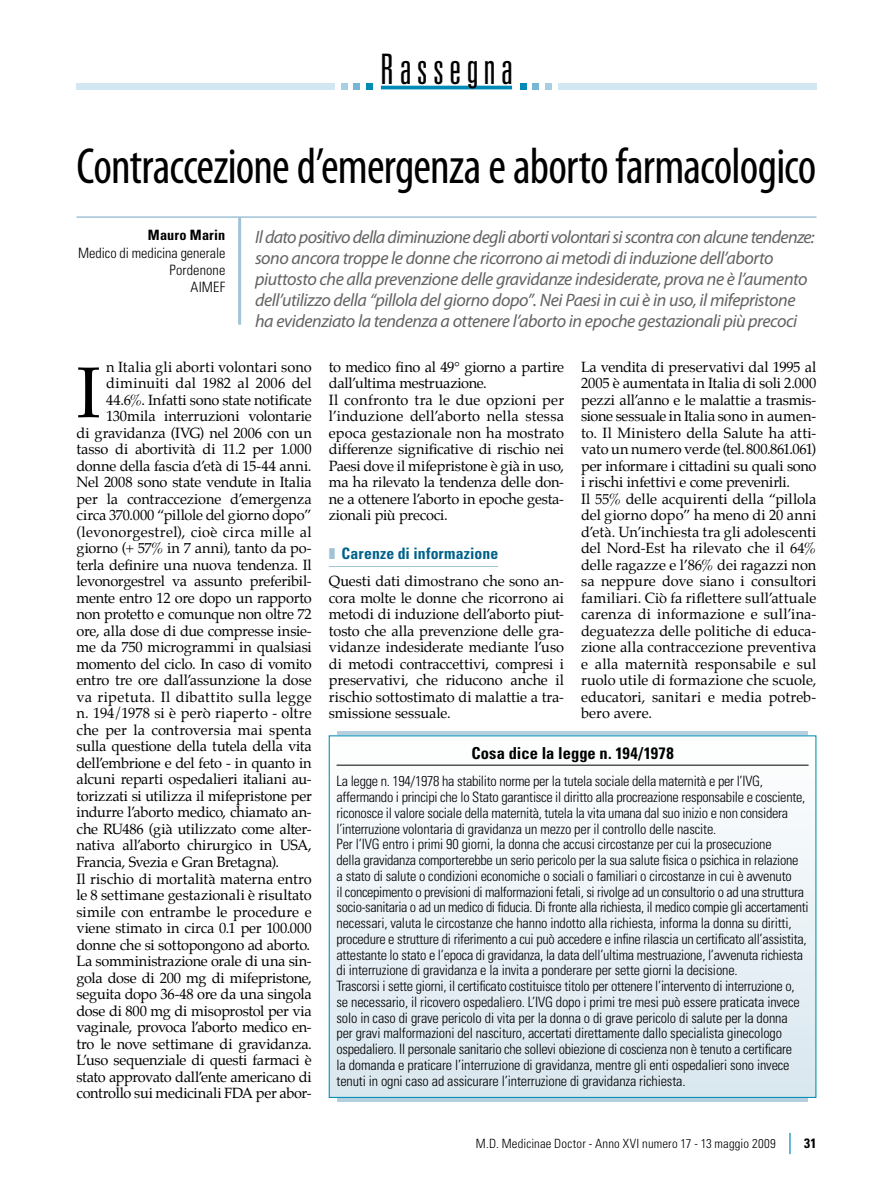
<style>
.page{position:relative;width:893px;height:1191px;background:#fff}
.page>*{position:absolute;margin:0;border:0;box-sizing:border-box;transform-origin:0 0}
.t1{font:72px "Palatino";color:#000}
.t2{font:condensed 51px "Myriad Pro";letter-spacing:-.02em;color:#000;scale:.95 1}
.t3{font:300 ultra-condensed 42px "Univers";letter-spacing:.13em;color:#000}
.t4{font:italic 18px/21px "Myriad Pro";letter-spacing:-.025em;color:#636362}
.t5{font:700 condensed 16.5px "Univers";letter-spacing:.005em;color:#000}
.t6{font:700 condensed 15.75px "Univers";letter-spacing:.01em;color:#00618a}
.t7{font:14.55px/16.5px "Palatino";letter-spacing:-.01em;color:#000}
.t8{font:14.55px "Palatino";letter-spacing:.01em;color:#000}
.t9{font:14.55px "Palatino";letter-spacing:.02em;color:#000}
.t10{font:14.55px "Palatino";letter-spacing:.025em;color:#000}
.t11{font:300 condensed 14.25px/15.8px "Univers";letter-spacing:-.02em;color:#000}
.t12{font:300 condensed 14.25px/17.2px "Univers";letter-spacing:.005em;color:#000;text-align:right}
.t13{font:700 condensed 14.25px "Univers";letter-spacing:.015em;color:#000}
.t14{font:700 condensed 13.5px "Univers";color:#000}
.t15{font:300 condensed 12.75px "Univers";letter-spacing:.015em;color:#000}
.s1{color:#a1c3d5}
</style>
<div class="page">
<hr style="left:381px;top:86px;width:131px;height:3px;background:#008ab5">
<svg style="left:367px;top:83px;width:6px;height:6px"></svg>
<svg style="left:354px;top:83px;width:6px;height:6px"></svg>
<svg style="left:341px;top:83px;width:6px;height:6px"></svg>
<div style="left:77px;top:83px;width:258px;height:6px;background:#d3e7f2"></div>
<div style="left:545px;top:83px;width:7px;height:6px;background:#a7cee3"></div>
<svg style="left:533px;top:83px;width:6px;height:6px"></svg>
<svg style="left:520px;top:83px;width:6px;height:6px"></svg>
<div style="left:558px;top:83px;width:258px;height:6px;background:#d3e7f2"></div>
<hr style="left:789px;top:1132px;width:2px;height:22px;background:#008ab5">
<hr style="left:77px;top:216px;width:739px;height:2px;background:#a1c3d5">
<hr style="left:238px;top:217px;width:3px;height:108px;background:#a1c3d5">
<hr style="left:329px;top:566px;width:169px;height:1px;background:#a1c3d5">
<div style="left:329px;top:736px;width:487px;height:361px;background:linear-gradient(to bottom,#fdfdfd,#d9e7f0)"></div>
<hr style="left:337px;top:765px;width:472px;height:1px;background:#000">
<h3 class="t3" style="left:380px;top:47px;width:134px">Rassegna</h3>
<h2 class="t2" style="left:77px;top:135px;width:780px">Contraccezione d’emergenza e aborto farmacologico</h2>
<p class="t13" style="left:148px;top:227px;width:79px">Mauro Marin</p>
<p class="t12" style="left:78px;top:244px;width:149px">Medico di medicina generale<br>Pordenone<br>AIMEF</p>
<p class="t4" style="left:255px;top:226px;width:561px">Il dato positivo della diminuzione degli aborti volontari si scontra con alcune tendenze: sono ancora troppe le donne che ricorrono ai metodi di induzione dell’aborto piuttosto che alla prevenzione delle gravidanze indesiderate, prova ne è l’aumento dell’utilizzo della “pillola del giorno dopo”. Nei Paesi in cui è in uso, il mifepristone ha evidenziato la tendenza a ottenere l’aborto in epoche gestazionali più precoci</p>
<p class="t8" style="left:106px;top:355px;width:207px">n Italia gli aborti volontari sono</p>
<p class="t8" style="left:106px;top:371px;width:207px">diminuiti dal 1982 al 2006 del</p>
<p class="t7" style="left:106px;top:391px;width:207px">44.6%. Infatti sono state notificate</p>
<p class="t7" style="left:106px;top:408px;width:207px">130mila interruzioni volontarie</p>
<p class="t7" style="left:77px;top:424px;width:237px">di gravidanza (IVG) nel 2006 con un</p>
<p class="t7" style="left:77px;top:441px;width:237px">tasso di abortività di 11.2 per 1.000</p>
<p class="t7" style="left:77px;top:457px;width:237px">donne della fascia d’età di 15-44 anni.</p>
<p class="t7" style="left:77px;top:474px;width:237px">Nel 2008 sono state vendute in Italia</p>
<p class="t7" style="left:77px;top:490px;width:237px">per la contraccezione d’emergenza</p>
<p class="t7" style="left:77px;top:507px;width:237px">circa 370.000 “pillole del giorno dopo”</p>
<p class="t9" style="left:77px;top:520px;width:237px">(levonorgestrel), cioè circa mille al</p>
<p class="t7" style="left:77px;top:540px;width:237px">giorno (+ 57% in 7 anni), tanto da po-</p>
<p class="t7" style="left:77px;top:556px;width:237px">terla definire una nuova tendenza. Il</p>
<p class="t7" style="left:77px;top:573px;width:237px">levonorgestrel va assunto preferibil-</p>
<p class="t7" style="left:77px;top:589px;width:237px">mente entro 12 ore dopo un rapporto</p>
<p class="t7" style="left:77px;top:606px;width:237px">non protetto e comunque non oltre 72</p>
<p class="t7" style="left:77px;top:622px;width:237px">ore, alla dose di due compresse insie-</p>
<p class="t7" style="left:77px;top:639px;width:237px">me da 750 microgrammi in qualsiasi</p>
<p class="t7" style="left:77px;top:655px;width:237px">momento del ciclo. In caso di vomito</p>
<p class="t7" style="left:77px;top:672px;width:237px">entro tre ore dall’assunzione la dose</p>
<p class="t10" style="left:77px;top:685px;width:237px">va ripetuta. Il dibattito sulla legge</p>
<p class="t8" style="left:77px;top:701px;width:237px">n. 194/1978 si è però riaperto - oltre</p>
<p class="t7" style="left:77px;top:721px;width:237px">che per la controversia mai spenta</p>
<p class="t7" style="left:77px;top:738px;width:237px">sulla questione della tutela della vita</p>
<p class="t7" style="left:77px;top:754px;width:237px">dell’embrione e del feto - in quanto in</p>
<p class="t7" style="left:77px;top:771px;width:237px">alcuni reparti ospedalieri italiani au-</p>
<p class="t7" style="left:77px;top:787px;width:237px">torizzati si utilizza il mifepristone per</p>
<p class="t7" style="left:77px;top:804px;width:237px">indurre l’aborto medico, chiamato an-</p>
<p class="t7" style="left:77px;top:820px;width:237px">che RU486 (già utilizzato come alter-</p>
<p class="t7" style="left:77px;top:837px;width:237px">nativa all’aborto chirurgico in USA,</p>
<p class="t7" style="left:77px;top:853px;width:204px">Francia, Svezia e Gran Bretagna).</p>
<p class="t7" style="left:77px;top:870px;width:237px">Il rischio di mortalità materna entro</p>
<p class="t7" style="left:77px;top:886px;width:237px">le 8 settimane gestazionali è risultato</p>
<p class="t7" style="left:77px;top:903px;width:237px">simile con entrambe le procedure e</p>
<p class="t7" style="left:77px;top:919px;width:237px">viene stimato in circa 0.1 per 100.000</p>
<p class="t7" style="left:77px;top:936px;width:235px">donne che si sottopongono ad aborto.</p>
<p class="t7" style="left:77px;top:952px;width:237px">La somministrazione orale di una sin-</p>
<p class="t7" style="left:77px;top:969px;width:237px">gola dose di 200 mg di mifepristone,</p>
<p class="t7" style="left:77px;top:985px;width:237px">seguita dopo 36-48 ore da una singola</p>
<p class="t7" style="left:77px;top:1002px;width:237px">dose di 800 mg di misoprostol per via</p>
<p class="t7" style="left:77px;top:1018px;width:237px">vaginale, provoca l’aborto medico en-</p>
<p class="t7" style="left:77px;top:1035px;width:237px">tro le nove settimane di gravidanza.</p>
<p class="t7" style="left:77px;top:1051px;width:237px">L’uso sequenziale di questi farmaci è</p>
<p class="t7" style="left:77px;top:1068px;width:237px">stato approvato dall’ente americano di</p>
<p class="t7" style="left:77px;top:1084px;width:237px">controllo sui medicinali FDA per abor-</p>
<p class="t7" style="left:329px;top:358px;width:237px">to medico fino al 49° giorno a partire dall’ultima mestruazione.<br>Il confronto tra le due opzioni per l’induzione dell’aborto nella stessa epoca gestazionale non ha mostrato differenze significative di rischio nei Paesi dove il mifepristone è già in uso, ma ha rilevato la tendenza delle don&shy;ne a ottenere l’aborto in epoche gesta&shy;zionali più precoci.</p>
<p class="t6" style="left:329px;top:544px;width:171px"><span class="s1">❚</span> Carenze di informazione</p>
<p class="t7" style="left:329px;top:573px;width:237px;text-align:justify">Questi dati dimostrano che sono an&shy;cora molte le donne che ricorrono ai metodi di induzione dell’aborto piut&shy;tosto che alla prevenzione delle gra&shy;vidanze indesiderate mediante l’uso di metodi contraccettivi, compresi i preservativi, che riducono anche il rischio sottostimato di malattie a tra&shy;smissione sessuale.</p>
<p class="t7" style="left:581px;top:358px;width:237px">La vendita di preservativi dal 1995 al 2005 è aumentata in Italia di soli 2.000 pezzi all’anno e le malattie a trasmis&shy;sione sessuale in Italia sono in aumen&shy;to. Il Ministero della Salute ha atti&shy;vato un numero verde (tel. 800.861.061) per informare i cittadini su quali sono i rischi infettivi e come prevenirli.<br>Il 55% delle acquirenti della “pillola del giorno dopo” ha meno di 20 anni d’età. Un’inchiesta tra gli adolescenti del Nord-Est ha rilevato che il 64% delle ragazze e l’86% dei ragazzi non sa neppure dove siano i consultori familiari. Ciò fa riflettere sull’attuale carenza di informazione e sull’ina&shy;deguatezza delle politiche di educa&shy;zione alla contraccezione preventiva e alla maternità responsabile e sul ruolo utile di formazione che scuole, educatori, sanitari e media potreb&shy;bero avere.</p>
<h1 class="t1" style="left:77px;top:333px;width:26px">I</h1>
<p class="t5" style="left:471px;top:742px;width:204px">Cosa dice la legge n. 194/1978</p>
<p class="t11" style="left:337px;top:773px;width:473px">La legge n. 194/1978 ha stabilito norme per la tutela sociale della maternità e per l’IVG, affermando i principi che lo Stato garantisce il diritto alla procreazione responsabile e cosciente, riconosce il valore sociale della maternità, tutela la vita umana dal suo inizio e non considera l’interruzione volontaria di gravidanza un mezzo per il controllo delle nascite.<br>Per l’IVG entro i primi 90 giorni, la donna che accusi circostanze per cui la prosecuzione<br>della gravidanza comporterebbe un serio pericolo per la sua salute fisica o psichica in relazione<br>a stato di salute o condizioni economiche o sociali o familiari o circostanze in cui è avvenuto<br>il concepimento o previsioni di malformazioni fetali, si rivolge ad un consultorio o ad una struttura socio-sanitaria o ad un medico di fiducia. Di fronte alla richiesta, il medico compie gli accertamenti necessari, valuta le circostanze che hanno indotto alla richiesta, informa la donna su diritti, procedure e strutture di riferimento a cui può accedere e infine rilascia un certificato all’assistita, attestante lo stato e l’epoca di gravidanza, la data dell’ultima mestruazione, l’avvenuta richiesta di interruzione di gravidanza e la invita a ponderare per sette giorni la decisione.<br>Trascorsi i sette giorni, il certificato costituisce titolo per ottenere l’intervento di interruzione o, se necessario, il ricovero ospedaliero. L’IVG dopo i primi tre mesi può essere praticata invece solo in caso di grave pericolo di vita per la donna o di grave pericolo di salute per la donna<br>per gravi malformazioni del nascituro, accertati direttamente dallo specialista ginecologo ospedaliero. Il personale sanitario che sollevi obiezione di coscienza non è tenuto a certificare<br>la domanda e praticare l’interruzione di gravidanza, mentre gli enti ospedalieri sono invece tenuti in ogni caso ad assicurare l’interruzione di gravidanza richiesta.</p>
<p class="t15" style="left:476px;top:1136px;width:301px">M.D. Medicinae Doctor - Anno XVI numero 17 - 13 maggio 2009</p>
<p class="t14" style="left:804px;top:1135px;width:14px">31</p>
</div>
